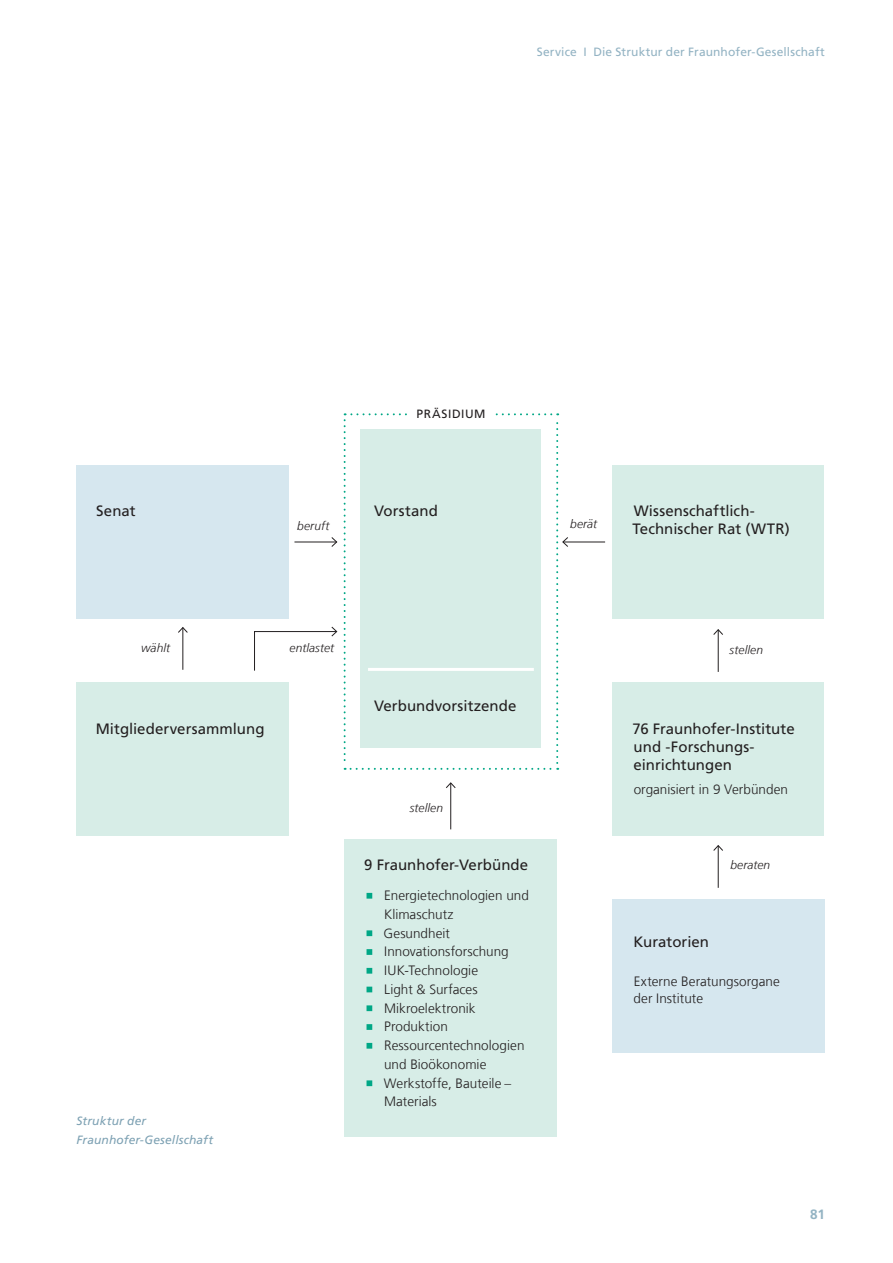
<style>
.page{position:relative;width:893px;height:1263px;background:#fff}
.page>*{position:absolute;margin:0;border:0;box-sizing:border-box;transform-origin:0 0}
.Fliesstext_9_12_5_sc{font:15px/18px "Frutiger LT Com";color:#231f20}
.Zwischenueberschrift{font:15px "Frutiger LT Com";letter-spacing:.005em;color:#231f20}
.Aufzaehlung_9_12_5_s{font:300 13.5px/18.8px "Frutiger LT Com";letter-spacing:.005em;color:#231f20}
.Infokasten_klein_Fli{font:300 13.5px "Frutiger LT Com";letter-spacing:.005em;color:#231f20}
.Pagina{font:700 13.5px "Frutiger LT Com";color:#93b3c3}
.Infokasten_klein_Fli-2{font:italic 300 12px "Frutiger LT Com";letter-spacing:.01em;color:#231f20}
.Kolumne{font:12px "Frutiger LT Com";letter-spacing:.01em;color:#93b3c3}
.Bildtext_Marginal_8{font:italic 12px/18.8px "Frutiger LT Com";letter-spacing:.015em;color:#7da1b3}
.Fliesstext_9_12_5_sc-2{font:12px "Frutiger LT Com";letter-spacing:.045em;color:#231f20}
</style>
<div class="page">
<div style="left:613px;top:682px;width:211px;height:153px;background:#d7ede7"></div>
<div style="left:612px;top:899px;width:212px;height:153px;background:#d6e7ef"></div>
<div style="left:77px;top:465px;width:212px;height:153px;background:#d6e7ef"></div>
<div style="left:77px;top:682px;width:212px;height:153px;background:#d7ede7"></div>
<div style="left:345px;top:839px;width:212px;height:298px;background:#d7ede7"></div>
<div style="left:613px;top:465px;width:211px;height:153px;background:#d7ede7"></div>
<svg style="left:367px;top:893px;width:6px;height:6px"></svg>
<svg style="left:367px;top:930px;width:6px;height:6px"></svg>
<svg style="left:367px;top:949px;width:6px;height:6px"></svg>
<svg style="left:367px;top:968px;width:6px;height:6px"></svg>
<svg style="left:367px;top:987px;width:6px;height:5px"></svg>
<svg style="left:367px;top:1005px;width:6px;height:6px"></svg>
<svg style="left:367px;top:1024px;width:6px;height:6px"></svg>
<svg style="left:367px;top:1043px;width:6px;height:6px"></svg>
<svg style="left:367px;top:1080px;width:6px;height:6px"></svg>
<svg style="left:254px;top:626px;width:83px;height:45px"></svg>
<hr style="left:718px;top:846px;width:1px;height:42px;background:#231f20">
<svg style="left:713px;top:845px;width:10px;height:6px"></svg>
<hr style="left:183px;top:628px;width:1px;height:42px;background:#231f20">
<svg style="left:178px;top:627px;width:10px;height:6px"></svg>
<hr style="left:718px;top:630px;width:1px;height:42px;background:#231f20">
<svg style="left:713px;top:629px;width:10px;height:6px"></svg>
<hr style="left:450px;top:783px;width:1px;height:46px;background:#231f20">
<svg style="left:446px;top:782px;width:10px;height:6px"></svg>
<hr style="left:294px;top:542px;width:43px;height:1px;background:#231f20">
<svg style="left:331px;top:537px;width:6px;height:10px"></svg>
<hr style="left:563px;top:542px;width:42px;height:1px;background:#231f20">
<svg style="left:344px;top:413px;width:224px;height:357px"></svg>
<hr style="left:368px;top:668px;width:166px;height:3px;background:#fff">
<p class="Kolumne" style="left:537px;top:45px;width:290px">Service I Die Struktur der Fraunhofer-Gesellschaft</p>
<p class="Zwischenueberschrift" style="left:96px;top:502px;width:41px">Senat</p>
<p class="Infokasten_klein_Fli-2" style="left:297px;top:519px;width:34px">beruft</p>
<p class="Fliesstext_9_12_5_sc-2" style="left:417px;top:407px;width:71px">PRÄSIDIUM</p>
<p class="Fliesstext_9_12_5_sc" style="left:374px;top:502px;width:65px">Vorstand</p>
<p class="Infokasten_klein_Fli-2" style="left:570px;top:517px;width:29px">berät</p>
<p class="Fliesstext_9_12_5_sc" style="left:632px;top:502px;width:159px">Wissenschaftlich-<br>Technischer Rat (WTR)</p>
<p class="Infokasten_klein_Fli-2" style="left:141px;top:641px;width:30px">wählt</p>
<p class="Infokasten_klein_Fli-2" style="left:290px;top:641px;width:46px">entlastet</p>
<p class="Zwischenueberschrift" style="left:96px;top:719px;width:170px">Mitgliederversammlung</p>
<p class="Bildtext_Marginal_8" style="left:77px;top:1112px;width:138px">Struktur der<br>Fraunhofer-Gesellschaft</p>
<p class="Fliesstext_9_12_5_sc" style="left:374px;top:697px;width:144px">Verbundvorsitzende</p>
<p class="Infokasten_klein_Fli-2" style="left:410px;top:800px;width:35px">stellen</p>
<p class="Fliesstext_9_12_5_sc" style="left:364px;top:856px;width:165px">9 Fraunhofer-Verbünde</p>
<p class="Aufzaehlung_9_12_5_s" style="left:384px;top:886px;width:146px">Energietechnologien und<br>Klimaschutz</p>
<p class="Aufzaehlung_9_12_5_s" style="left:384px;top:924px;width:68px">Gesundheit</p>
<p class="Aufzaehlung_9_12_5_s" style="left:384px;top:942px;width:126px">Innovationsforschung</p>
<p class="Aufzaehlung_9_12_5_s" style="left:384px;top:961px;width:95px">IUK-Technologie</p>
<p class="Aufzaehlung_9_12_5_s" style="left:384px;top:980px;width:95px">Light &amp; Surfaces</p>
<p class="Aufzaehlung_9_12_5_s" style="left:384px;top:999px;width:93px">Mikroelektronik</p>
<p class="Aufzaehlung_9_12_5_s" style="left:384px;top:1017px;width:65px">Produktion</p>
<p class="Aufzaehlung_9_12_5_s" style="left:384px;top:1036px;width:142px">Ressourcentechnologien und Bioökonomie</p>
<p class="Aufzaehlung_9_12_5_s" style="left:384px;top:1074px;width:129px">Werkstoffe, Bauteile –<br>Materials</p>
<p class="Infokasten_klein_Fli-2" style="left:730px;top:643px;width:35px">stellen</p>
<p class="Fliesstext_9_12_5_sc" style="left:632px;top:719px;width:164px">76 Fraunhofer-Institute und -Forschungs&shy;einrichtungen</p>
<p class="Infokasten_klein_Fli" style="left:634px;top:781px;width:156px">organisiert in 9 Verbünden</p>
<p class="Infokasten_klein_Fli-2" style="left:730px;top:857px;width:41px">beraten</p>
<p class="Fliesstext_9_12_5_sc" style="left:634px;top:933px;width:77px">Kuratorien</p>
<p class="Infokasten_klein_Fli" style="left:634px;top:974px;width:147px">Externe Beratungsorgane</p>
<p class="Infokasten_klein_Fli" style="left:634px;top:990px;width:71px">der Institute</p>
<p class="Pagina" style="left:810px;top:1207px;width:16px">81</p>
</div>
